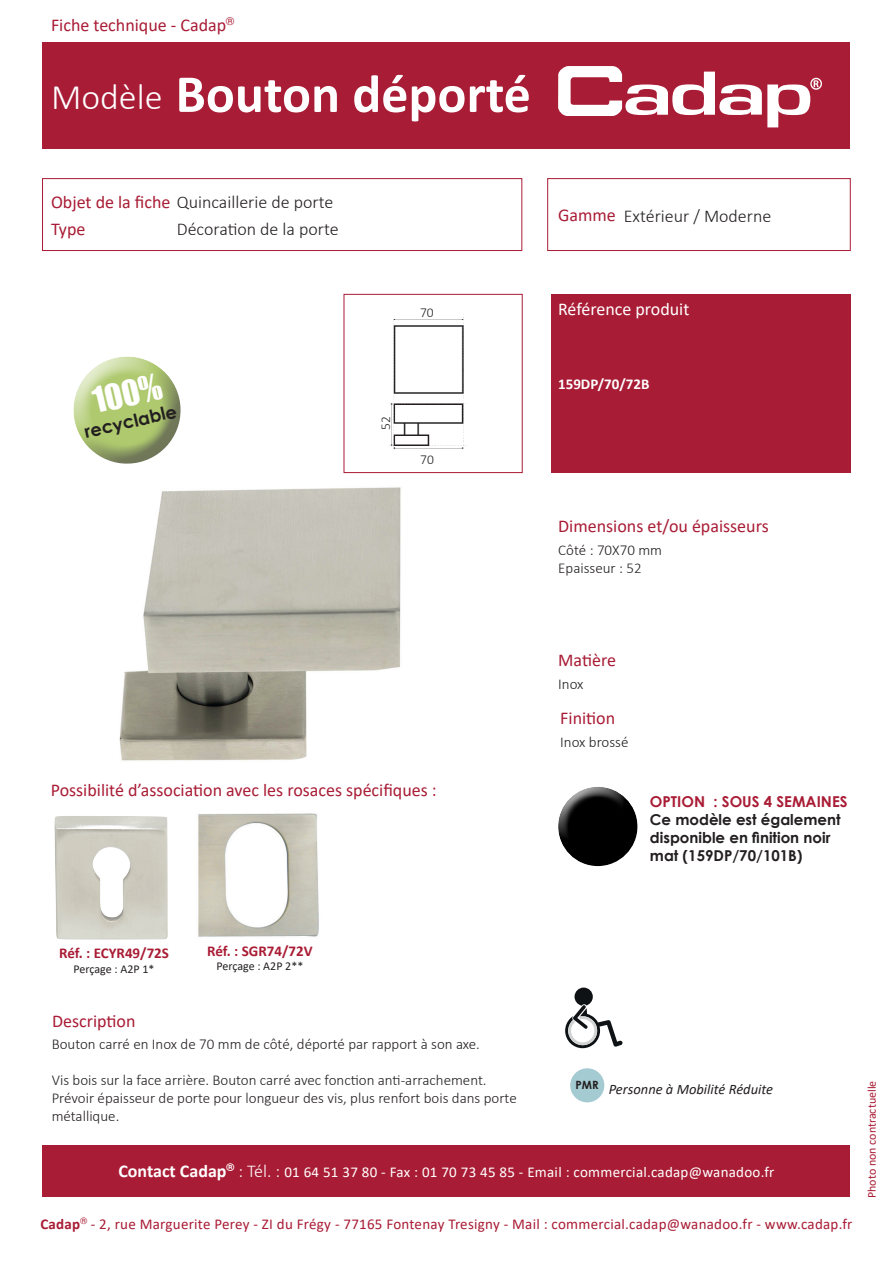
<style>
.page{position:relative;width:893px;height:1263px;background:#fff}
.page>*{position:absolute;margin:0;border:0;box-sizing:border-box;transform-origin:0 0}
.t1{font:700 54px "Calibri";color:#fff}
.t2{font:300 36px "Calibri";color:#fff}
.t3{font:32.55px "Impact";color:#fff}
.t4{font:18px "Calibri";color:#a91c35}
.t5{font:300 18px/26.4px "Calibri";color:#231f20}
.t6{font:18px "Calibri";color:#fff}
.t7{font:700 17.85px "Century Gothic";color:#231f20}
.t8{font:300 15px/18px "Calibri";color:#231f20}
.t9{font:15px "Calibri";letter-spacing:.015em;color:#a91c35}
.t10{font:15px "Calibri";letter-spacing:.015em;color:#fff}
.t11{font:700 15px/18px "Century Gothic";color:#231f20}
.t12{font:700 15px "Calibri";color:#a91c35}
.t13{font:700 15px "Century Gothic";color:#a91c35}
.t14{font:700 15px "Calibri";color:#fff}
.t15{font:italic 14.55px "Calibri";color:#231f20}
.t16{font:300 13.5px "Calibri";color:#231f20}
.t17{font:12px "Calibri";letter-spacing:-.005em;color:#231f20}
.t18{font:12px "Calibri";color:#a91c35}
.s1{font-weight:400;color:#a91c35}
.s2{font-weight:700;font-size:18px}
.s3{font-weight:300;font-size:18px}
.s4{font-weight:700}
</style>
<div class="page">
<div style="left:43px;top:43px;width:807px;height:106px;background:#a91c35"></div>
<svg style="left:558px;top:66px;width:264px;height:61px"></svg>
<div style="left:42px;top:178px;width:480px;height:73px;border:1px solid #a91c35"></div>
<div style="left:43px;top:1145px;width:807px;height:51px;background:#a91c35"></div>
<div style="left:547px;top:178px;width:303px;height:73px;border:1px solid #a91c35"></div>
<div style="left:551px;top:294px;width:299px;height:178px;background:#a91c35"></div>
<img style="left:119px;top:487px;width:282px;height:274px">
<img style="left:388px;top:314px;width:79px;height:136px">
<div style="left:344px;top:294px;width:178px;height:179px;border:1px solid #a91c35"></div>
<div style="left:391px;top:304px;width:72px;height:15px;background:#fff"></div>
<div style="left:379px;top:406px;width:12px;height:34px;background:#fff"></div>
<div style="left:570px;top:1068px;width:34px;height:34px;background:#a4cad2;border-radius:50%"></div>
<img style="left:54px;top:816px;width:114px;height:124px">
<img style="left:198px;top:813px;width:121px;height:124px">
<svg style="left:73px;top:356px;width:108px;height:108px"></svg>
<div style="left:555px;top:785px;width:83px;height:59px;background:#fff;opacity:.75"></div>
<div style="left:555px;top:798px;width:83px;height:69px;background:#231f20;opacity:.75"></div>
<svg style="left:566px;top:987px;width:56px;height:61px"></svg>
<p class="t4" style="left:51px;top:13px;width:185px">Fiche technique - Cadap<sup>®</sup></p>
<h2 class="t2" style="left:51px;top:75px;width:113px">Modèle</h2>
<h1 class="t1" style="left:176px;top:56px;width:357px">Bouton déporté</h1>
<p class="t5" style="left:51px;top:189px;width:284px"><span class="s1">Objet de la fiche</span> Quincaillerie de porte<br><span class="s1">Type</span></p>
<p class="t5" style="left:177px;top:216px;width:163px">Décoration de la porte</p>
<h3 class="t3" style="left:87px;top:376px;width:71px;rotate:-13deg">100%</h3>
<p class="t7" style="left:82px;top:419px;width:95px;rotate:-13deg">recyclable</p>
<p class="t16" style="left:420px;top:304px;width:15px">70</p>
<p class="t16" style="left:377px;top:430px;width:15px;rotate:-90deg">52</p>
<p class="t16" style="left:420px;top:451px;width:15px">70</p>
<p class="t5" style="left:558px;top:202px;width:215px"><span class="s1">Gamme</span> Extérieur / Moderne</p>
<p class="t6" style="left:558px;top:297px;width:133px">Référence produit</p>
<p class="t14" style="left:558px;top:373px;width:93px">159DP/70/72B</p>
<p class="t4" style="left:558px;top:513px;width:212px">Dimensions et/ou épaisseurs</p>
<p class="t8" style="left:558px;top:540px;width:105px">Côté : 70X70 mm<br>Epaisseur : 52</p>
<p class="t4" style="left:51px;top:777px;width:387px">Possibilité d’association avec les rosaces spécifiques :</p>
<p class="t4" style="left:558px;top:648px;width:59px">Matière</p>
<p class="t8" style="left:558px;top:675px;width:27px">Inox</p>
<p class="t4" style="left:560px;top:706px;width:56px">Finition</p>
<p class="t8" style="left:560px;top:733px;width:70px">Inox brossé</p>
<p class="t13" style="left:650px;top:790px;width:199px">OPTION : SOUS 4 SEMAINES</p>
<p class="t11" style="left:650px;top:810px;width:192px">Ce modèle est également disponible en finition noir mat (159DP/70/101B)</p>
<p class="t12" style="left:59px;top:942px;width:111px">Réf. : ECYR49/72S</p>
<p class="t17" style="left:74px;top:960px;width:82px">Perçage : A2P 1*</p>
<p class="t12" style="left:207px;top:940px;width:107px">Réf. : SGR74/72V</p>
<p class="t17" style="left:216px;top:958px;width:88px">Perçage : A2P 2**</p>
<p class="t4" style="left:52px;top:1008px;width:85px">Description</p>
<p class="t8" style="left:52px;top:1035px;width:430px">Bouton carré en Inox de 70 mm de côté, déporté par rapport à son axe.</p>
<p class="t8" style="left:52px;top:1071px;width:467px">Vis bois sur la face arrière. Bouton carré avec fonction anti-arrachement.<br>Prévoir épaisseur de porte pour longueur des vis, plus renfort bois dans porte métallique.</p>
<p class="t15" style="left:575px;top:1079px;width:199px"><sup>PMR</sup> Personne à Mobilité Réduite</p>
<p class="t10" style="left:118px;top:1162px;width:658px"><span class="s2">Contact Cadap</span><sup>®</sup> <span class="s3">: Tél. :</span> 01 64 51 37 80 - Fax : 01 70 73 45 85 - Email : commercial.cadap@wanadoo.fr</p>
<p class="t9" style="left:40px;top:1214px;width:814px"><span class="s4">Cadap</span><sup>®</sup> - 2, rue Marguerite Perey - ZI du Frégy - 77165 Fontenay Tresigny - Mail : commercial.cadap@wanadoo.fr - www.cadap.fr</p>
<p class="t18" style="left:863px;top:1198px;width:119px;rotate:-90deg">Photo non contractuelle</p>
</div>
